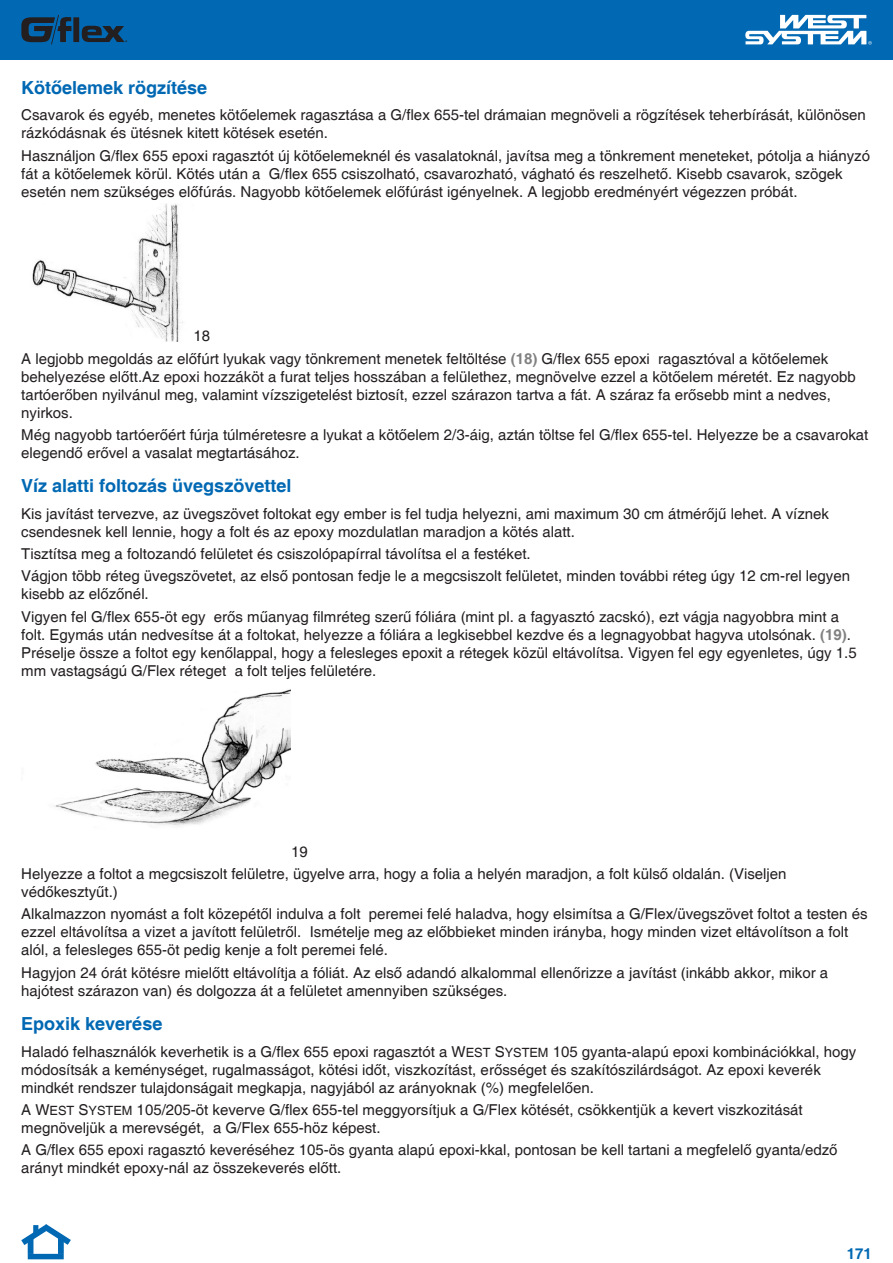
<style>
.page{position:relative;width:893px;height:1263px;background:#fff}
.page>*{position:absolute;margin:0;border:0;box-sizing:border-box;transform-origin:0 0}
.t1{font:700 18px "Helvetica";color:#0168b3}
.t2{font:15px/18px "Helvetica";color:#231f20}
.t3{font:700 15px "Helvetica";color:#0168b3}
.t4{font:600 5.4px "Myriad Pro";color:#231f20}
.s1{font-weight:700;color:#818181}
.s2{font-size:12.75px}
</style>
<div class="page">
<div style="left:0;top:0;width:893px;height:60px;background:#0168b3"></div>
<svg style="left:745px;top:15px;width:127px;height:30px"></svg>
<svg style="left:21px;top:15px;width:104px;height:29px"></svg>
<div style="left:28px;top:1238px;width:5px;height:16px;background:#0168b3"></div>
<svg style="left:21px;top:1224px;width:50px;height:26px"></svg>
<div style="left:28px;top:1254px;width:36px;height:5px;background:#0168b3"></div>
<div style="left:58px;top:1238px;width:6px;height:16px;background:#0168b3"></div>
<img style="left:32px;top:204px;width:151px;height:137px">
<img style="left:55px;top:689px;width:236px;height:138px">
<p class="t4" style="left:125px;top:38px;width:4px">®</p>
<p class="t1" style="left:21px;top:77px;width:188px">Kötőelemek rögzítése</p>
<p class="t2" style="left:21px;top:107px;width:846px">Csavarok és egyéb, menetes kötőelemek ragasztása a G/flex 655-tel drámaian megnöveli a rögzítések teherbírását, különösen rázkódásnak és ütésnek kitett kötések esetén.</p>
<p class="t2" style="left:21px;top:147px;width:850px">Használjon G/flex 655 epoxi ragasztót új kötőelemeknél és vasalatoknál, javítsa meg a tönkrement meneteket, pótolja a hiányzó fát a kötőelemek körül. Kötés után a G/flex 655 csiszolható, csavarozható, vágható és reszelhető. Kisebb csavarok, szögek esetén nem szükséges előfúrás. Nagyobb kötőelemek előfúrást igényelnek. A legjobb eredményért végezzen próbát.</p>
<p class="t2" style="left:21px;top:325px;width:809px;line-height:22.2px;text-indent:172px">18<br>A legjobb megoldás az előfúrt lyukak vagy tönkrement menetek feltöltése <span class="s1">(18)</span> G/flex 655 epoxi ragasztóval a kötőelemek</p>
<p class="t2" style="left:21px;top:368px;width:836px">behelyezése előtt.Az epoxi hozzáköt a furat teljes hosszában a felülethez, megnövelve ezzel a kötőelem méretét. Ez nagyobb tartóerőben nyilvánul meg, valamint vízszigetelést biztosít, ezzel szárazon tartva a fát. A száraz fa erősebb mint a nedves, nyirkos.</p>
<p class="t2" style="left:21px;top:426px;width:849px">Még nagyobb tartóerőért fúrja túlméretesre a lyukat a kötőelem 2/3-áig, aztán töltse fel G/flex 655-tel. Helyezze be a csavarokat elegendő erővel a vasalat megtartásához.</p>
<p class="t1" style="left:21px;top:475px;width:272px">Víz alatti foltozás üvegszövettel</p>
<p class="t2" style="left:21px;top:505px;width:809px">Kis javítást tervezve, az üvegszövet foltokat egy ember is fel tudja helyezni, ami maximum 30 cm átmérőjű lehet. A víznek csendesnek kell lennie, hogy a folt és az epoxy mozdulatlan maradjon a kötés alatt.</p>
<p class="t2" style="left:21px;top:543px;width:830px;line-height:22.2px">Tisztítsa meg a foltozandó felületet és csiszolópapírral távolítsa el a festéket.<br>Vágjon több réteg üvegszövetet, az első pontosan fedje le a megcsiszolt felületet, minden további réteg úgy 12 cm-rel legyen</p>
<p class="t2" style="left:21px;top:583px;width:819px;line-height:22.2px">kisebb az előzőnél.<br>Vigyen fel G/flex 655-öt egy erős műanyag filmréteg szerű fóliára (mint pl. a fagyasztó zacskó), ezt vágja nagyobbra mint a</p>
<p class="t2" style="left:21px;top:626px;width:837px">folt. Egymás után nedvesítse át a foltokat, helyezze a fóliára a legkisebbel kezdve és a legnagyobbat hagyva utolsónak. <span class="s1">(19)</span>.<br>Préselje össze a foltot egy kenőlappal, hogy a felesleges epoxit a rétegek közül eltávolítsa. Vigyen fel egy egyenletes, úgy 1.5 mm vastagságú G/Flex réteget a folt teljes felületére.</p>
<p class="t2" style="left:21px;top:841px;width:767px;line-height:22.2px;text-indent:270px">19<br>Helyezze a foltot a megcsiszolt felületre, ügyelve arra, hogy a folia a helyén maradjon, a folt külső oldalán. (Viseljen</p>
<p class="t2" style="left:21px;top:881px;width:848px;line-height:22.2px">védőkesztyűt.)<br>Alkalmazzon nyomást a folt közepétől indulva a folt peremei felé haladva, hogy elsimítsa a G/Flex/üvegszövet foltot a testen és</p>
<p class="t2" style="left:21px;top:924px;width:829px">ezzel eltávolítsa a vizet a javított felületről. Ismételje meg az előbbieket minden irányba, hogy minden vizet eltávolítson a folt alól, a felesleges 655-öt pedig kenje a folt peremei felé.</p>
<p class="t2" style="left:21px;top:964px;width:808px">Hagyjon 24 órát kötésre mielőtt eltávolítja a fóliát. Az első adandó alkalommal ellenőrizze a javítást (inkább akkor, mikor a hajótest szárazon van) és dolgozza át a felületet amennyiben szükséges.</p>
<p class="t1" style="left:21px;top:1013px;width:143px">Epoxik keverése</p>
<p class="t2" style="left:21px;top:1043px;width:836px">Haladó felhasználók keverhetik is a G/flex 655 epoxi ragasztót a W<span class="s2">EST</span> S<span class="s2">YSTEM</span> 105 gyanta-alapú epoxi kombinációkkal, hogy módosítsák a keménységet, rugalmasságot, kötési időt, viszkozítást, erősséget és szakítószilárdságot. Az epoxi keverék mindkét rendszer tulajdonságait megkapja, nagyjából az arányoknak (%) megfelelően.</p>
<p class="t2" style="left:21px;top:1101px;width:783px">A W<span class="s2">EST</span> S<span class="s2">YSTEM</span> 105/205-öt keverve G/flex 655-tel meggyorsítjuk a G/Flex kötését, csökkentjük a kevert viszkozitását megnöveljük a merevségét, a G/Flex 655-höz képest.</p>
<p class="t2" style="left:21px;top:1141px;width:818px">A G/flex 655 epoxi ragasztó keveréséhez 105-ös gyanta alapú epoxi-kkal, pontosan be kell tartani a megfelelő gyanta/edző arányt mindkét epoxy-nál az összekeverés előtt.</p>
<p class="t3" style="left:847px;top:1244px;width:27px">171</p>
</div>
